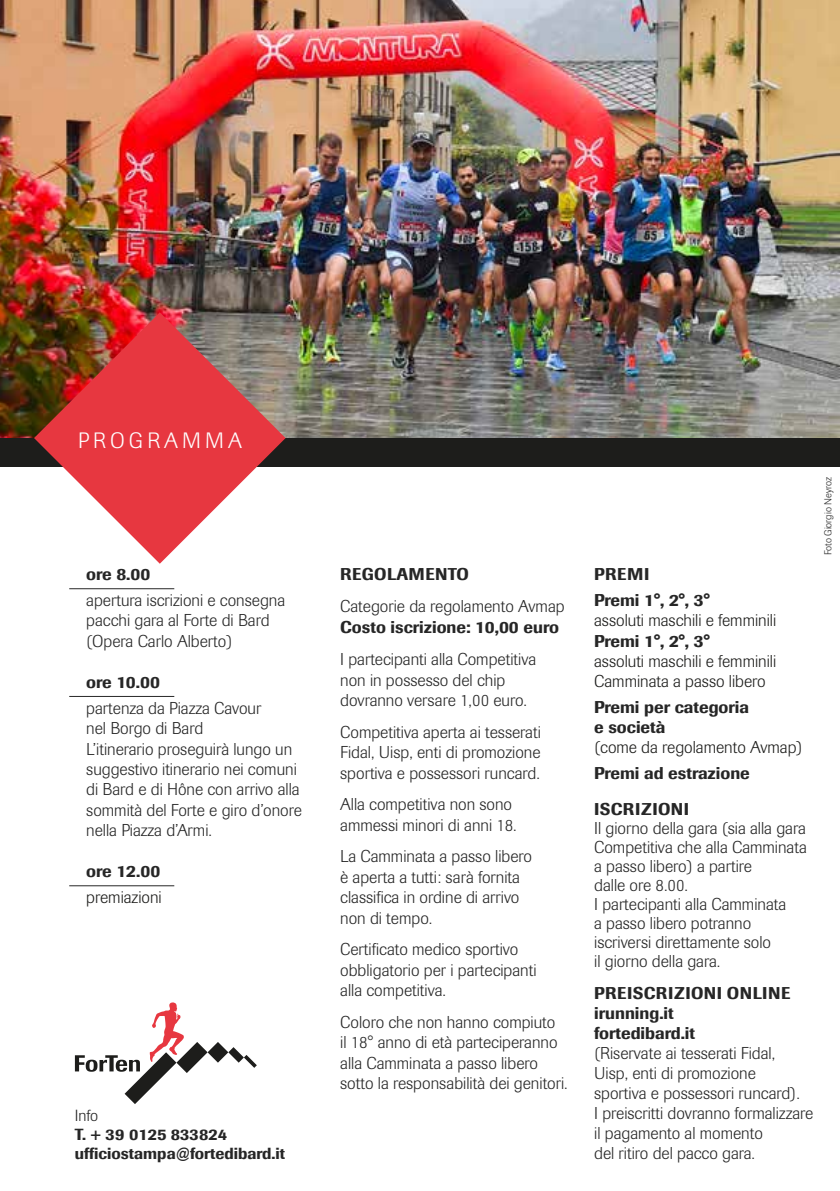
<style>
.page{position:relative;width:840px;height:1191px;background:#fff}
.page>*{position:absolute;margin:0;border:0;box-sizing:border-box;transform-origin:0 0}
.t1{font:300 22px "Imago";letter-spacing:.18em;color:#fff}
.t2{font:300 17px/20.4px "Imago";color:#262626}
.t3{font:500 17px/20px "Imago";color:#262626}
.t4{font:300 17px/20px "Imago";color:#1d1d1b}
.t5{font:500 17px "Imago";letter-spacing:.02em;color:#262626}
.t6{font:500 16px/19.2px "Imago";color:#262626}
.t7{font:300 16px "Imago";color:#262626}
.t8{font:300 10px "Imago";color:#262626}
</style>
<div class="page">
<hr style="left:69px;top:588px;width:105px;height:1px;background:#262626">
<hr style="left:69px;top:696px;width:105px;height:1px;background:#262626">
<hr style="left:69px;top:885px;width:105px;height:1px;background:#262626">
<img style="left:0;top:0;width:839px;height:438px">
<div style="left:0;top:438px;width:839px;height:28px;background:#1d1d1b"></div>
<svg style="left:34px;top:312px;width:251px;height:252px;fill:#e73740"></svg>
<svg style="left:75px;top:1002px;width:182px;height:102px"></svg>
<p class="t1" style="left:78px;top:428px;width:165px">PROGRAMMA</p>
<p class="t3" style="left:86px;top:564px;width:66px">ore 8.00</p>
<p class="t2" style="left:86px;top:590px;width:200px">apertura iscrizioni e consegna pacchi gara al Forte di Bard (Opera Carlo Alberto)</p>
<p class="t3" style="left:86px;top:671px;width:75px">ore 10.00</p>
<p class="t2" style="left:86px;top:698px;width:217px">partenza da Piazza Cavour<br>nel Borgo di Bard<br>L’itinerario proseguirà lungo un suggestivo itinerario nei comuni di Bard e di Hône con arrivo alla sommità del Forte e giro d’onore nella Piazza d’Armi.</p>
<p class="t3" style="left:86px;top:861px;width:76px">ore 12.00</p>
<p class="t4" style="left:86px;top:887px;width:77px">premiazioni</p>
<p class="t7" style="left:75px;top:1106px;width:25px">Info</p>
<p class="t6" style="left:75px;top:1125px;width:211px">T. + 39 0125 833824 ufficiostampa@fortedibard.it</p>
<p class="t5" style="left:340px;top:564px;width:130px">REGOLAMENTO</p>
<p class="t2" style="left:340px;top:596px;width:226px">Categorie da regolamento Avmap</p>
<p class="t3" style="left:340px;top:617px;width:220px">Costo iscrizione: 10,00 euro</p>
<p class="t2" style="left:340px;top:649px;width:197px">I partecipanti alla Competitiva non in possesso del chip dovranno versare 1,00 euro.</p>
<p class="t2" style="left:340px;top:722px;width:202px;text-align:justify">Competitiva aperta ai tesserati Fidal, Uisp, enti di promozione sportiva e possessori runcard.</p>
<p class="t2" style="left:340px;top:794px;width:178px">Alla competitiva non sono ammessi minori di anni 18.</p>
<p class="t2" style="left:340px;top:846px;width:193px">La Camminata a passo libero è aperta a tutti: sarà fornita classifica in ordine di arrivo non di tempo.</p>
<p class="t2" style="left:340px;top:939px;width:198px">Certificato medico sportivo obbligatorio per i partecipanti alla competitiva.</p>
<p class="t2" style="left:340px;top:1012px;width:229px">Coloro che non hanno compiuto<br>il 18° anno di età parteciperanno alla Camminata a passo libero sotto la responsabilità dei genitori.</p>
<p class="t3" style="left:594px;top:561px;width:117px;line-height:25.6px">PREMI<br>Premi 1°, 2°, 3°</p>
<p class="t4" style="left:594px;top:610px;width:183px">assoluti maschili e femminili</p>
<p class="t3" style="left:594px;top:631px;width:117px">Premi 1°, 2°, 3°</p>
<p class="t4" style="left:594px;top:652px;width:183px">assoluti maschili e femminili<br>Camminata a passo libero</p>
<p class="t3" style="left:594px;top:697px;width:156px">Premi per categoria e società</p>
<p class="t4" style="left:594px;top:737px;width:210px">(come da regolamento Avmap)</p>
<p class="t3" style="left:594px;top:754px;width:157px;line-height:36px">Premi ad estrazione<br>ISCRIZIONI</p>
<p class="t2" style="left:594px;top:818px;width:214px;line-height:19px">Il giorno della gara (sia alla gara<br>Competitiva che alla Camminata a passo libero) a partire<br>dalle ore 8.00.<br>I partecipanti alla Camminata<br>a passo libero potranno iscriversi direttamente solo<br>il giorno della gara.</p>
<p class="t3" style="left:594px;top:982px;width:197px">PREISCRIZIONI ONLINE irunning.it<br>fortedibard.it</p>
<p class="t2" style="left:594px;top:1043px;width:220px">(Riservate ai tesserati Fidal,<br>Uisp, enti di promozione<br>sportiva e possessori runcard).<br>I preiscritti dovranno formalizzare il pagamento al momento<br>del ritiro del pacco gara.</p>
<p class="t8" style="left:822px;top:555px;width:80px;rotate:-90deg">Foto Giorgio Neyroz</p>
</div>
